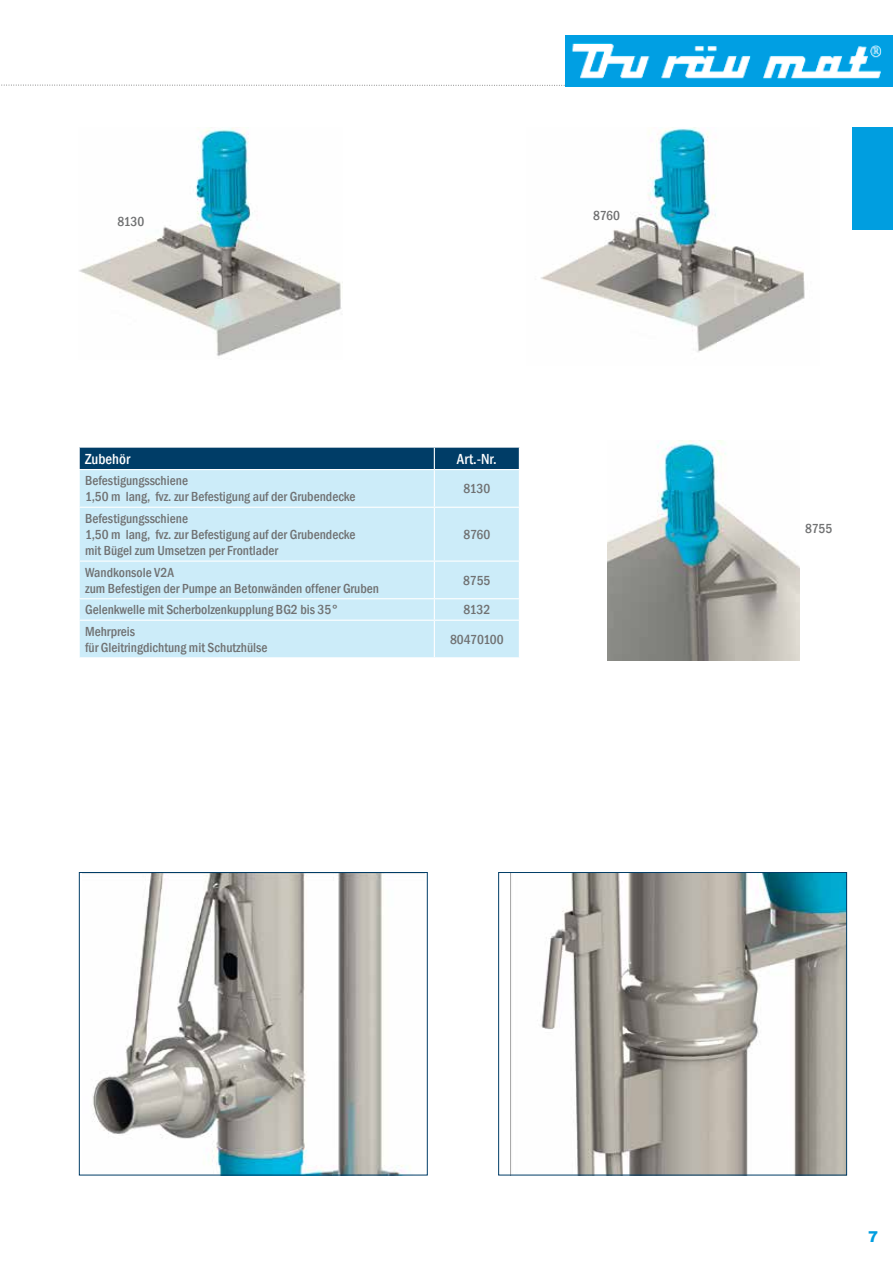
<style>
.page{position:relative;width:893px;height:1263px;background:#fff}
.page>*{position:absolute;margin:0;border:0;box-sizing:border-box;transform-origin:0 0}
.t1{font:500 condensed 15px "Franklin Gothic";color:#fff}
.t2{font:900 15px "Arial";color:#009ee0}
.t3{font:500 condensed 13.5px/16.2px "Franklin Gothic";color:#707172}
</style>
<div class="page">
<div style="left:852px;top:128px;width:41px;height:102px;background:#009ee0"></div>
<svg style="left:1px;top:85px;width:564px;height:1px"></svg>
<img style="left:565px;top:36px;width:328px;height:50px">
<img style="left:607px;top:440px;width:192px;height:220px">
<img style="left:79px;top:128px;width:263px;height:228px">
<img style="left:541px;top:128px;width:264px;height:224px">
<div style="left:80px;top:470px;width:439px;height:187px;background:#ccecf9"></div>
<hr style="left:434px;top:470px;width:1px;height:37px;background:#fff">
<hr style="left:79px;top:507px;width:355px;height:1px;background:#fff">
<hr style="left:434px;top:507px;width:86px;height:1px;background:#fff">
<hr style="left:434px;top:508px;width:1px;height:52px;background:#fff">
<hr style="left:79px;top:560px;width:355px;height:2px;background:#fff">
<hr style="left:434px;top:560px;width:86px;height:2px;background:#fff">
<hr style="left:434px;top:562px;width:1px;height:36px;background:#fff">
<hr style="left:79px;top:598px;width:355px;height:1px;background:#fff">
<hr style="left:434px;top:598px;width:86px;height:1px;background:#fff">
<svg style="left:434px;top:599px;width:1px;height:21px"></svg>
<hr style="left:434px;top:621px;width:1px;height:36px;background:#fff">
<div style="left:79px;top:447px;width:440px;height:22px;background:#003d67"></div>
<hr style="left:434px;top:446px;width:86px;height:2px;background:#fff">
<hr style="left:79px;top:620px;width:355px;height:1px;background:#fff">
<hr style="left:434px;top:620px;width:86px;height:1px;background:#fff">
<svg style="left:79px;top:599px;width:1px;height:21px"></svg>
<img style="left:510px;top:874px;width:335px;height:299px">
<div style="left:498px;top:872px;width:349px;height:303px;border:1px solid #003d67"></div>
<img style="left:92px;top:874px;width:312px;height:299px">
<div style="left:79px;top:872px;width:349px;height:303px;border:1px solid #003d67"></div>
<p class="t3" style="left:118px;top:213px;width:28px">8130</p>
<p class="t3" style="left:593px;top:207px;width:28px">8760</p>
<p class="t1" style="left:85px;top:449px;width:46px">Zubehör</p>
<p class="t1" style="left:457px;top:449px;width:41px">Art.-Nr.</p>
<p class="t3" style="left:85px;top:472px;width:272px">Befestigungsschiene<br>1,50 m lang, fvz. zur Befestigung auf der Grubendecke</p>
<p class="t3" style="left:463px;top:480px;width:28px">8130</p>
<p class="t3" style="left:85px;top:510px;width:272px">Befestigungsschiene<br>1,50 m lang, fvz. zur Befestigung auf der Grubendecke mit Bügel zum Umsetzen per Frontlader</p>
<p class="t3" style="left:463px;top:526px;width:28px">8760</p>
<p class="t3" style="left:85px;top:564px;width:295px">Wandkonsole V2A<br>zum Befestigen der Pumpe an Betonwänden offener Gruben</p>
<p class="t3" style="left:463px;top:572px;width:29px">8755</p>
<p class="t3" style="left:85px;top:601px;width:255px">Gelenkwelle mit Scherbolzenkupplung BG2 bis 35°</p>
<p class="t3" style="left:463px;top:601px;width:28px">8132</p>
<p class="t3" style="left:85px;top:623px;width:184px">Mehrpreis<br>für Gleitringdichtung mit Schutzhülse</p>
<p class="t3" style="left:450px;top:631px;width:55px">80470100</p>
<p class="t3" style="left:805px;top:520px;width:29px">8755</p>
<p class="t2" style="left:868px;top:1225px;width:12px">7</p>
</div>
